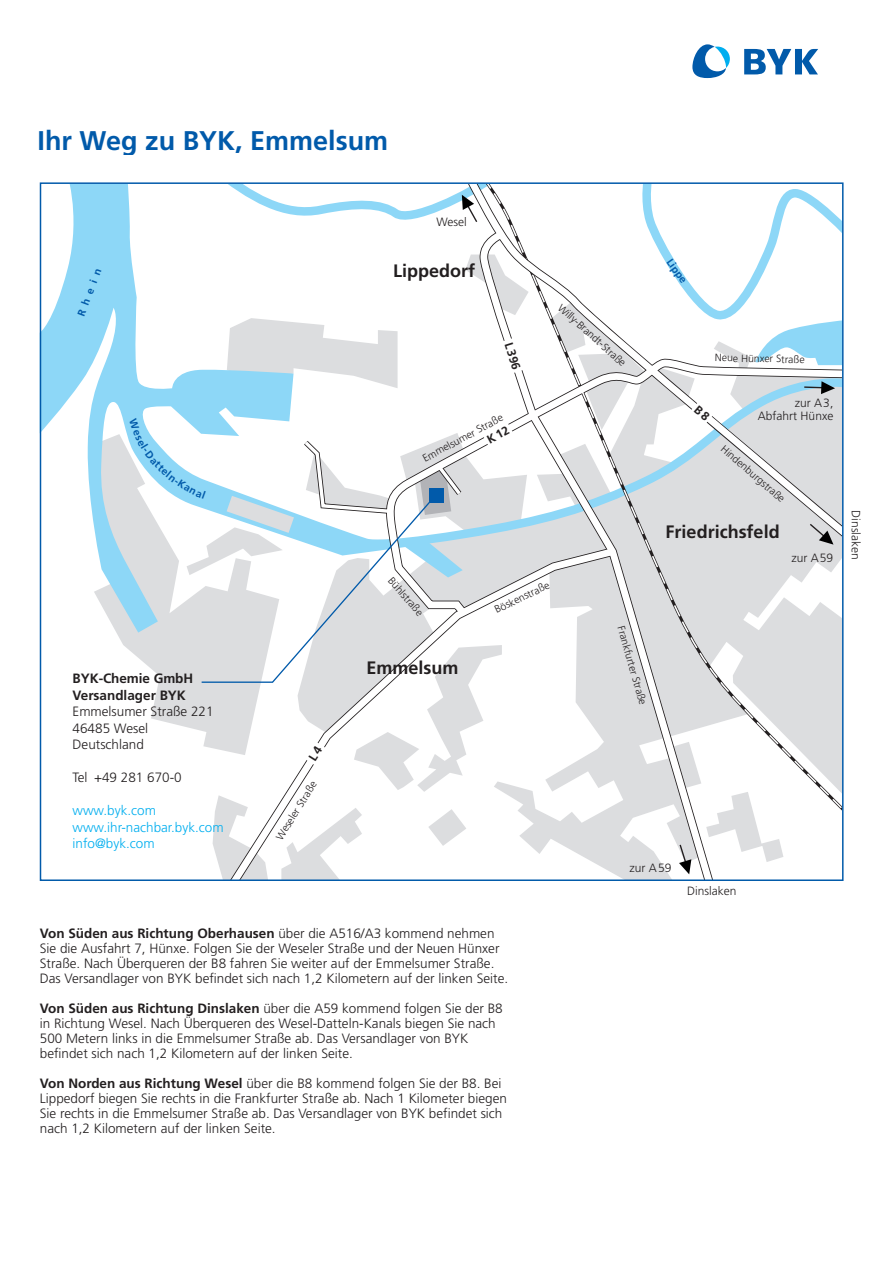
<style>
.page{position:relative;width:893px;height:1263px;background:#fff}
.page>*{position:absolute;margin:0;border:0;box-sizing:border-box;transform-origin:0 0}
.t1{font:700 27px "Frutiger LT";color:#015aaa}
.t2{font:700 18px "Frutiger LT";color:#231f20}
.t3{font:300 13.5px/15px "Frutiger LT";color:#231f20}
.t4{font:300 13.5px/16.5px "Frutiger LT";color:#00aeef}
.t5{font:700 13.5px/16.5px "Frutiger LT";color:#231f20}
.t6{font:300 12px/13.5px "Frutiger LT";color:#231f20;text-align:right}
.t7{font:700 12px "Frutiger LT Pro";color:#231f20}
.t8{font:300 10.5px "Frutiger LT";color:#231f20}
.t9{font:700 10.5px "Frutiger LT";color:#015aaa}
.s1{font-weight:700}
</style>
<div class="page">
<svg style="left:744px;top:49px;width:74px;height:25px"></svg>
<svg style="left:692px;top:44px;width:38px;height:34px"></svg>
<svg style="left:43px;top:185px;width:86px;height:448px"></svg>
<svg style="left:129px;top:182px;width:715px;height:698px"></svg>
<h1 class="t1" style="left:38px;top:125px;width:352px">Ihr Weg zu BYK, Emmelsum</h1>
<p class="t6" style="left:436px;top:215px;width:32px">Wesel</p>
<p class="t9" style="left:75px;top:314px;width:52px;rotate:-70deg">Rhein</p>
<p class="t9" style="left:674px;top:256px;width:29px;rotate:55deg">Lippe</p>
<h2 class="t2" style="left:393px;top:260px;width:84px">Lippedorf</h2>
<p class="t8" style="left:564px;top:301px;width:89px;rotate:42deg">Willy-Brandt-Straße</p>
<p class="t7" style="left:515px;top:340px;width:29px;rotate:72deg">L 396</p>
<p class="t8" style="left:421px;top:453px;width:91px;rotate:-28deg">Emmelsumer Straße</p>
<p class="t8" style="left:715px;top:352px;width:91px;rotate:1deg">Neue Hünxer Straße</p>
<p class="t6" style="left:758px;top:396px;width:77px">zur A3,<br>Abfahrt Hünxe</p>
<p class="t8" style="left:727px;top:443px;width:82px;rotate:41deg">Hindenburgstraße</p>
<p class="t5" style="left:73px;top:670px;width:122px">BYK-Chemie GmbH<br>Versandlager BYK</p>
<p class="t3" style="left:73px;top:703px;width:143px;line-height:16.5px">Emmelsumer Straße 221<br>46485 Wesel<br>Deutschland</p>
<p class="t3" style="left:73px;top:770px;width:111px">Tel +49 281 670-0</p>
<p class="t4" style="left:73px;top:802px;width:153px">www.byk.com www.ihr-nachbar.byk.com info@byk.com</p>
<p class="t8" style="left:274px;top:836px;width:68px;rotate:-58deg">Weseler Straße</p>
<p class="t8" style="left:395px;top:575px;width:49px;rotate:49deg">Bühlstraße</p>
<h2 class="t2" style="left:367px;top:657px;width:94px">Emmelsum</h2>
<p class="t8" style="left:493px;top:605px;width:61px;rotate:-26deg">Böskenstraße</p>
<p class="t3" style="left:40px;top:926px;width:470px"><span class="s1">Von Süden aus Richtung Oberhausen</span> über die A516/A3 kommend nehmen Sie die Ausfahrt 7, Hünxe. Folgen Sie der Weseler Straße und der Neuen Hünxer Straße. Nach Überqueren der B8 fahren Sie weiter auf der Emmelsumer Straße.<br>Das Versandlager von BYK befindet sich nach 1,2 Kilometern auf der linken Seite.</p>
<p class="t3" style="left:40px;top:1001px;width:464px"><span class="s1">Von Süden aus Richtung Dinslaken</span> über die A59 kommend folgen Sie der B8 in Richtung Wesel. Nach Überqueren des Wesel-Datteln-Kanals biegen Sie nach 500 Metern links in die Emmelsumer Straße ab. Das Versandlager von BYK befindet sich nach 1,2 Kilometern auf der linken Seite.</p>
<p class="t3" style="left:40px;top:1076px;width:469px"><span class="s1">Von Norden aus Richtung Wesel</span> über die B8 kommend folgen Sie der B8. Bei Lippedorf biegen Sie rechts in die Frankfurter Straße ab. Nach 1 Kilometer biegen Sie rechts in die Emmelsumer Straße ab. Das Versandlager von BYK befindet sich nach 1,2 Kilometern auf der linken Seite.</p>
<h2 class="t2" style="left:666px;top:522px;width:116px">Friedrichsfeld</h2>
<p class="t6" style="left:791px;top:551px;width:43px">zur A59</p>
<p class="t8" style="left:627px;top:625px;width:83px;rotate:74deg">Frankfurter Straße</p>
<p class="t6" style="left:629px;top:861px;width:43px">zur A59</p>
<p class="t6" style="left:687px;top:885px;width:51px">Dinslaken</p>
<p class="t6" style="left:862px;top:510px;width:51px;rotate:90deg">Dinslaken</p>
</div>
